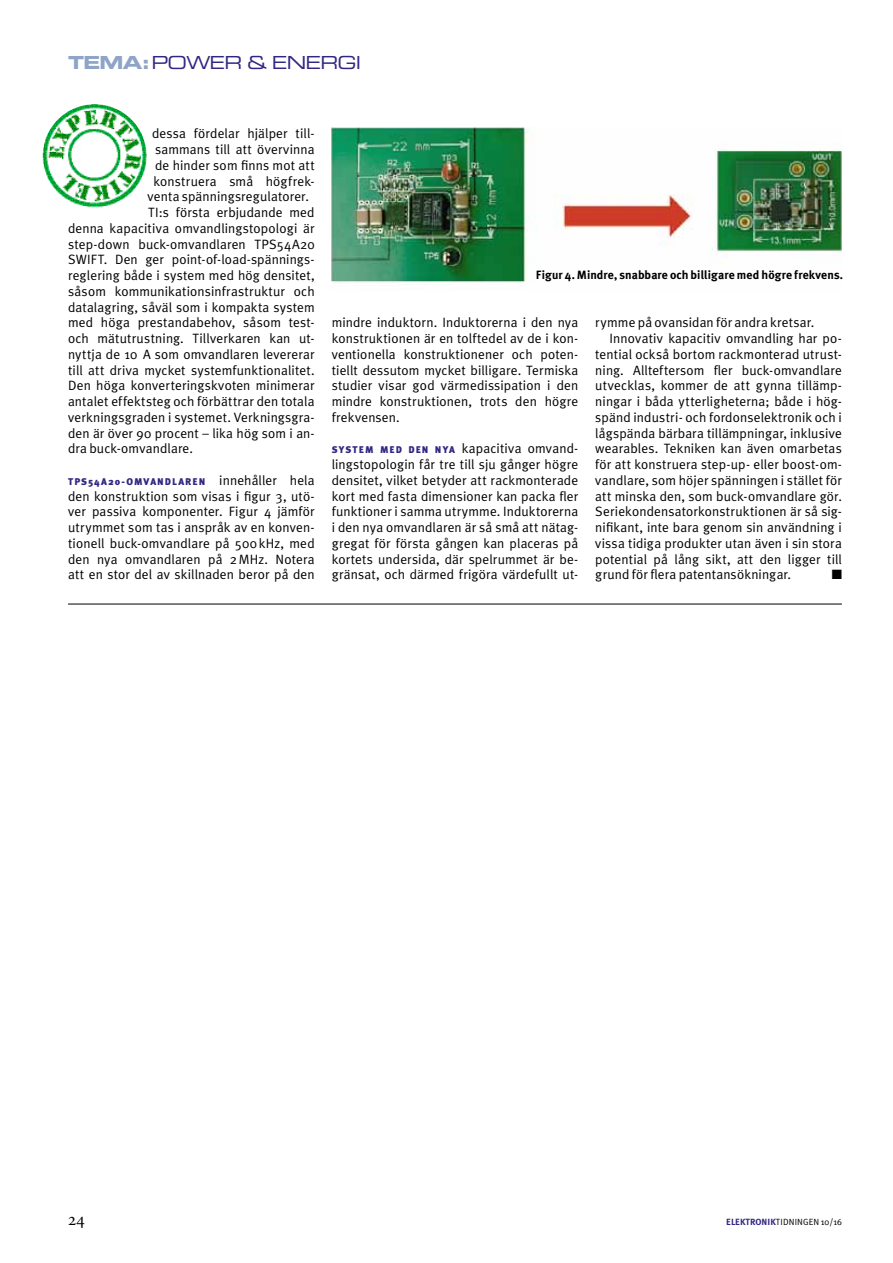
<style>
.page{position:relative;width:893px;height:1263px;background:#fff}
.page>*{position:absolute;margin:0;border:0;box-sizing:border-box;transform-origin:0 0}
.t1{font:18px "Eurostile Extended Two";letter-spacing:-.04em;color:#312783}
.t2{font:13.5px/15.8px "Meta Plus Normal";letter-spacing:.01em;color:#000;text-align:justify}
.t3{font:13.5px "Zapf Dingbats ITC";color:#000}
.t4{font:700 12px "Meta Plus";letter-spacing:.005em;color:#000}
.t5{font:900 9.75px "Meta Plus";letter-spacing:.115em;color:#312783}
.t6{font:9px "Meta Plus Normal";letter-spacing:.01em;color:#000}
.s1{font-family:"Eurostile Bold Extended Two";color:#8ea5c8}
.s2{font-family:"Meta Plus Normal";font-weight:400;font-size:13.5px;color:#000}
.s3{font-family:"Meta Plus";font-weight:900;font-size:9.75px;color:#312783}
.s4{font-family:"Meta Plus";font-weight:700;color:#312783}
</style>
<div class="page">
<hr style="left:68px;top:604px;width:774px;height:1px;background:#000">
<img style="left:332px;top:128px;width:510px;height:155px">
<img style="left:43px;top:104px;width:104px;height:104px;border-radius:52px">
<h1 class="t1" style="left:68px;top:51px;width:295px"><span class="s1">TEMA:</span>POWER &amp; ENERGI</h1>
<p class="t2" style="left:152px;top:126px;width:164px">dessa fördelar hjälper till-</p>
<p class="t2" style="left:155px;top:141px;width:161px">sammans till att övervinna</p>
<p class="t2" style="left:155px;top:157px;width:161px">de hinder som finns mot att</p>
<p class="t2" style="left:154px;top:173px;width:163px">konstruera små högfrek-</p>
<p class="t2" style="left:148px;top:189px;width:163px">venta spänningsregulatorer.</p>
<p class="t2" style="left:148px;top:204px;width:168px">TI:s första erbjudande med</p>
<p class="t2" style="left:68px;top:220px;width:248px">denna kapacitiva omvandlingstopologi är</p>
<p class="t2" style="left:68px;top:236px;width:248px">step-down buck-omvandlaren TPS54A20</p>
<p class="t2" style="left:68px;top:252px;width:248px">SWIFT. Den ger point-of-load-spännings-</p>
<p class="t2" style="left:68px;top:267px;width:248px">reglering både i system med hög densitet,</p>
<p class="t2" style="left:68px;top:283px;width:248px">såsom kommunikationsinfrastruktur och</p>
<p class="t2" style="left:68px;top:299px;width:248px">datalagring, såväl som i kompakta system</p>
<p class="t2" style="left:68px;top:315px;width:248px">med höga prestandabehov, såsom test-</p>
<p class="t2" style="left:68px;top:330px;width:248px">och mätutrustning. Tillverkaren kan ut-</p>
<p class="t2" style="left:68px;top:346px;width:248px">nyttja de 10 A som omvandlaren levererar</p>
<p class="t2" style="left:68px;top:362px;width:248px">till att driva mycket systemfunktionalitet.</p>
<p class="t2" style="left:68px;top:378px;width:248px">Den höga konverteringskvoten minimerar</p>
<p class="t2" style="left:68px;top:393px;width:248px">antalet effektsteg och förbättrar den totala</p>
<p class="t2" style="left:68px;top:409px;width:248px">verkningsgraden i systemet. Verkningsgra-</p>
<p class="t2" style="left:68px;top:425px;width:248px">den är över 90 procent – lika hög som i an-</p>
<p class="t2" style="left:68px;top:441px;width:127px">dra buck-omvandlare.</p>
<p class="t5" style="left:68px;top:476px;width:8px">TPS</p>
<p class="t5" style="left:88px;top:476px;width:228px">54A20-OMVANDLAREN <span class="s2">innehåller hela</span></p>
<p class="t2" style="left:68px;top:488px;width:248px">den konstruktion som visas i figur 3, utö&shy;ver passiva komponenter. Figur 4 jämför utrymmet som tas i anspråk av en konven&shy;tionell buck-omvandlare på 500kHz, med den nya omvandlaren på 2MHz. Notera att en stor del av skillnaden beror på den</p>
<p class="t4" style="left:536px;top:268px;width:309px">Figur 4. Mindre, snabbare och billigare med högre frekvens.</p>
<p class="t2" style="left:332px;top:315px;width:248px">mindre induktorn. Induktorerna i den nya konstruktionen är en tolftedel av de i kon&shy;ventionella konstruktionener och poten&shy;tiellt dessutom mycket billigare. Termiska studier visar god värmedissipation i den mindre konstruktionen, trots den högre frekvensen.</p>
<p class="t2" style="left:332px;top:441px;width:248px"><span class="s3">SYSTEM MED DEN NYA</span> kapacitiva omvand&shy;lingstopologin får tre till sju gånger högre densitet, vilket betyder att rackmonterade kort med fasta dimensioner kan packa fler funktioner i samma utrymme. Induktorerna i den nya omvandlaren är så små att nätag&shy;gregat för första gången kan placeras på kortets undersida, där spelrummet är be&shy;gränsat, och därmed frigöra värdefullt ut-</p>
<p class="t2" style="left:595px;top:315px;width:221px">rymme på ovansidan för andra kretsar.</p>
<p class="t2" style="left:610px;top:330px;width:234px">Innovativ kapacitiv omvandling har po-</p>
<p class="t2" style="left:595px;top:346px;width:248px">tential också bortom rackmonterad utrust-</p>
<p class="t2" style="left:595px;top:362px;width:248px">ning. Allteftersom fler buck-omvandlare</p>
<p class="t2" style="left:595px;top:378px;width:248px">utvecklas, kommer de att gynna tillämp-</p>
<p class="t2" style="left:595px;top:393px;width:248px">ningar i båda ytterligheterna; både i hög-</p>
<p class="t2" style="left:595px;top:409px;width:248px">spänd industri- och fordonselektronik och i</p>
<p class="t2" style="left:595px;top:425px;width:248px">lågspända bärbara tillämpningar, inklusive</p>
<p class="t2" style="left:595px;top:441px;width:248px">wearables. Tekniken kan även omarbetas</p>
<p class="t2" style="left:595px;top:456px;width:248px">för att konstruera step-up- eller boost-om-</p>
<p class="t2" style="left:595px;top:472px;width:248px">vandlare, som höjer spänningen i stället för</p>
<p class="t2" style="left:595px;top:488px;width:248px">att minska den, som buck-omvandlare gör.</p>
<p class="t2" style="left:595px;top:504px;width:248px">Seriekondensatorkonstruktionen är så sig-</p>
<p class="t2" style="left:595px;top:519px;width:248px">nifikant, inte bara genom sin användning i</p>
<p class="t2" style="left:595px;top:535px;width:248px">vissa tidiga produkter utan även i sin stora</p>
<p class="t2" style="left:595px;top:551px;width:248px">potential på lång sikt, att den ligger till</p>
<p class="t2" style="left:595px;top:567px;width:197px">grund för flera patentansökningar.</p>
<p class="t3" style="left:832px;top:568px;width:12px">■</p>
<p class="t6" style="left:726px;top:1216px;width:117px"><span class="s4">ELEKTRONIK</span>TIDNINGEN 10/16</p>
</div>
